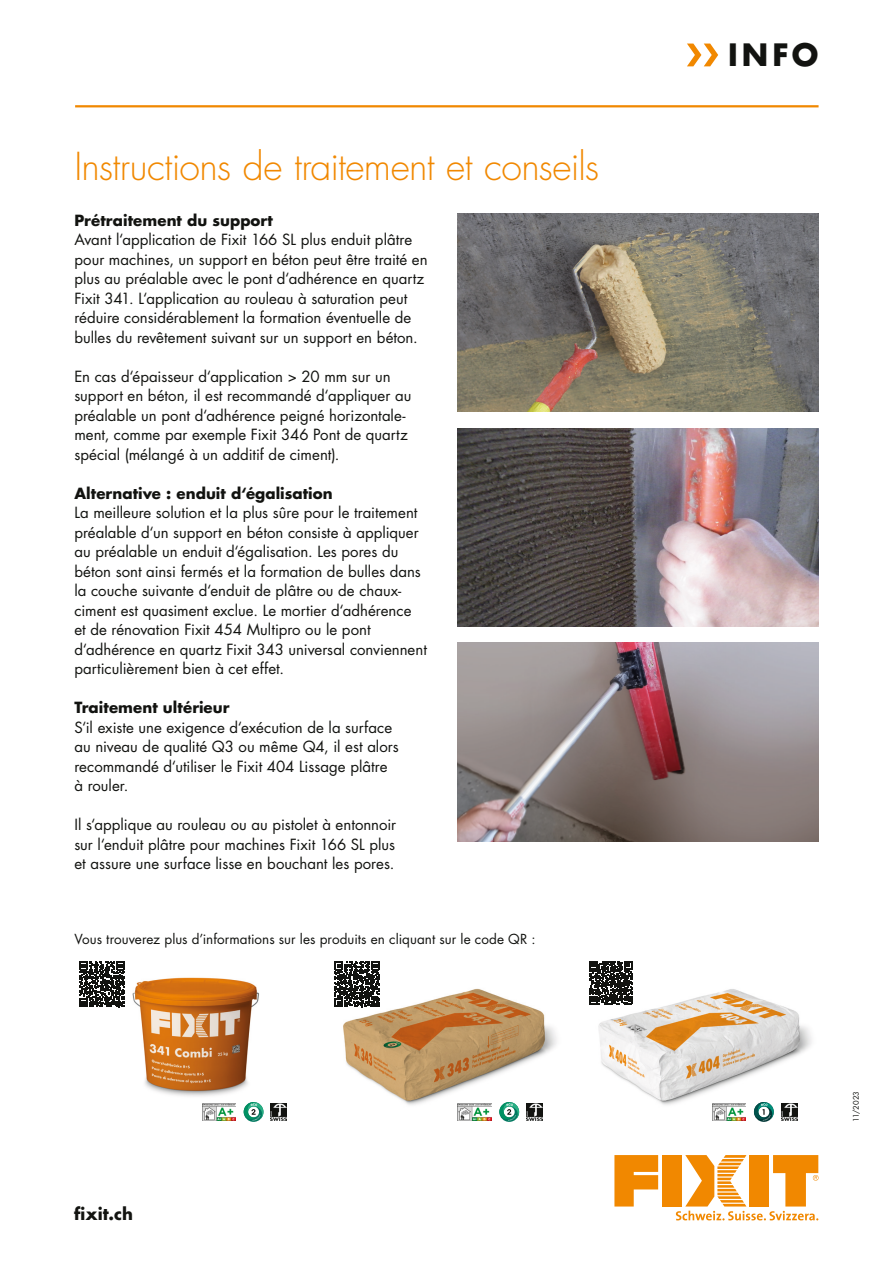
<style>
.page{position:relative;width:893px;height:1263px;background:#fff}
.page>*{position:absolute;margin:0;border:0;box-sizing:border-box;transform-origin:0 0}
.t1{font:300 37.5px "Futura LT Pro";letter-spacing:-.015em;color:#f18800}
.t2{font:700 30px "Futura LT Pro";color:#121310}
.t3{font:700 16.5px "Futura LT Pro";color:#121310}
.t4{font:15px/19.5px "Futura LT Pro";color:#121310}
.t5{font:700 15px "Futura LT Pro";letter-spacing:.005em;color:#121310}
.t6{font:13.5px "Futura LT Pro";letter-spacing:.005em;color:#121310}
.t7{font:7.5px "Futura LT Pro";color:#121310}
</style>
<div class="page">
<hr style="left:75px;top:105px;width:744px;height:2px;background:#f18800">
<svg style="left:614px;top:1155px;width:44px;height:51px"></svg>
<div style="left:662px;top:1155px;width:20px;height:51px;background:#f18800"></div>
<svg style="left:676px;top:1155px;width:143px;height:65px"></svg>
<svg style="left:687px;top:44px;width:31px;height:22px"></svg>
<img style="left:343px;top:988px;width:214px;height:125px">
<img style="left:132px;top:977px;width:127px;height:120px">
<img style="left:457px;top:213px;width:362px;height:199px">
<img style="left:458px;top:1103px;width:33px;height:18px">
<img style="left:202px;top:1103px;width:33px;height:18px">
<img style="left:526px;top:1103px;width:16px;height:18px">
<img style="left:271px;top:1103px;width:16px;height:18px">
<svg style="left:499px;top:1102px;width:20px;height:20px"></svg>
<svg style="left:244px;top:1102px;width:19px;height:20px"></svg>
<img style="left:457px;top:428px;width:362px;height:198px">
<img style="left:589px;top:982px;width:223px;height:131px">
<img style="left:712px;top:1103px;width:34px;height:18px">
<img style="left:781px;top:1103px;width:16px;height:18px">
<svg style="left:754px;top:1102px;width:20px;height:20px"></svg>
<img style="left:457px;top:643px;width:362px;height:198px">
<svg style="left:334px;top:961px;width:46px;height:46px"></svg>
<svg style="left:79px;top:961px;width:46px;height:46px"></svg>
<svg style="left:589px;top:961px;width:43px;height:43px"></svg>
<h1 class="t1" style="left:74px;top:142px;width:526px">Instructions de traitement et conseils</h1>
<p class="t5" style="left:74px;top:209px;width:200px">Prétraitement du support</p>
<p class="t4" style="left:74px;top:230px;width:355px">Avant l‘application de Fixit 166 SL plus enduit plâtre pour machines, un support en béton peut être traité en plus au préalable avec le pont d‘adhérence en quartz Fixit 341. L‘application au rouleau à saturation peut réduire considérablement la formation éventuelle de bulles du revêtement suivant sur un support en béton.</p>
<p class="t4" style="left:74px;top:366px;width:338px">En cas d‘épaisseur d‘application &gt; 20 mm sur un support en béton, il est recommandé d‘appliquer au préalable un pont d‘adhérence peigné horizontale&shy;ment, comme par exemple Fixit 346 Pont de quartz spécial (mélangé à un additif de ciment).</p>
<p class="t5" style="left:74px;top:482px;width:260px">Alternative : enduit d‘égalisation</p>
<p class="t4" style="left:74px;top:503px;width:354px">La meilleure solution et la plus sûre pour le traitement préalable d‘un support en béton consiste à appliquer au préalable un enduit d‘égalisation. Les pores du béton sont ainsi fermés et la formation de bulles dans la couche suivante d‘enduit de plâtre ou de chaux&shy;ciment est quasiment exclue. Le mortier d‘adhérence<br>et de rénovation Fixit 454 Multipro ou le pont d‘adhérence en quartz Fixit 343 universal conviennent particulièrement bien à cet effet.</p>
<p class="t5" style="left:74px;top:696px;width:157px">Traitement ultérieur</p>
<p class="t4" style="left:74px;top:717px;width:326px">S‘il existe une exigence d‘exécution de la surface au niveau de qualité Q3 ou même Q4, il est alors recommandé d‘utiliser le Fixit 404 Lissage plâtre à rouler.</p>
<p class="t4" style="left:74px;top:815px;width:323px;text-align:justify">Il s‘applique au rouleau ou au pistolet à entonnoir sur l‘enduit plâtre pour machines Fixit 166 SL plus et assure une surface lisse en bouchant les pores.</p>
<p class="t6" style="left:74px;top:930px;width:463px">Vous trouverez plus d’informations sur les produits en cliquant sur le code QR :</p>
<p class="t3" style="left:74px;top:1201px;width:60px">fixit.ch</p>
<h2 class="t2" style="left:728px;top:32px;width:92px">INFO</h2>
<p class="t7" style="left:851px;top:1122px;width:32px;rotate:-90deg">11/2023</p>
</div>
